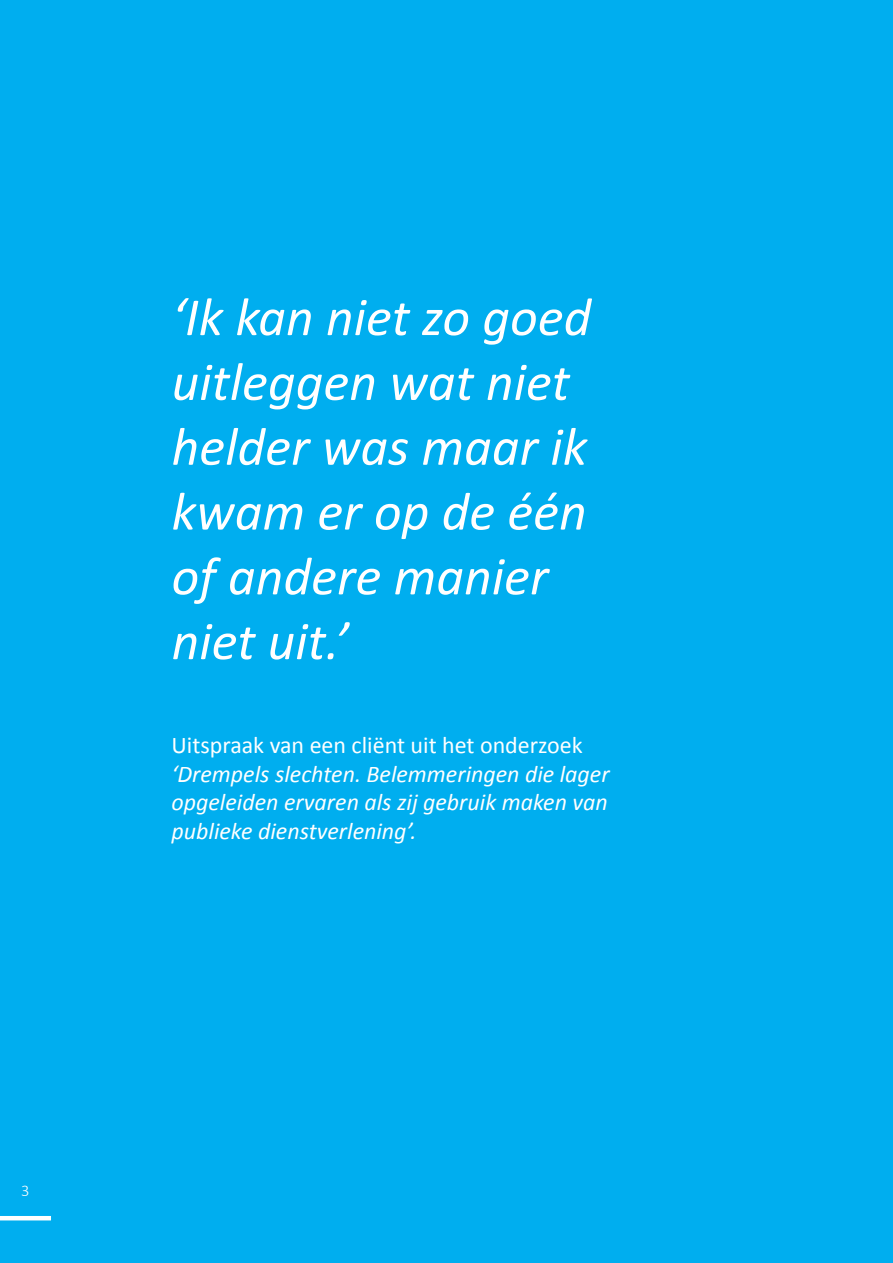
<style>
.page{position:relative;width:893px;height:1263px;background:#00aeef}
.page>*{position:absolute;margin:0;border:0;box-sizing:border-box;transform-origin:0 0}
.t1{font:italic 54px/64.8px "Calibri";color:#fff}
.t2{font:italic 24px "Calibri";color:#fff}
.t3{font:24px "Calibri";color:#fff}
.t4{font:300 16.5px "Calibri";color:#fff}
</style>
<div class="page">
<hr style="left:0;top:1216px;width:51px;height:4px;background:#fff">
<p class="t4" style="left:21px;top:1180px;width:10px">3</p>
<p class="t1" style="left:171px;top:283px;width:421px">‘Ik kan niet zo goed</p>
<p class="t1" style="left:171px;top:347px;width:417px">uitleggen wat niet helder was maar ik kwam er op de één</p>
<p class="t1" style="left:171px;top:542px;width:378px">of andere manier</p>
<p class="t1" style="left:171px;top:607px;width:179px">niet uit.’</p>
<p class="t3" style="left:171px;top:729px;width:413px">Uitspraak van een cliënt uit het onderzoek</p>
<p class="t2" style="left:171px;top:757px;width:440px">‘Drempels slechten. Belemmeringen die lager</p>
<p class="t2" style="left:171px;top:786px;width:438px">opgeleiden ervaren als zij gebruik maken van</p>
<p class="t2" style="left:171px;top:815px;width:246px">publieke dienstverlening’.</p>
</div>
